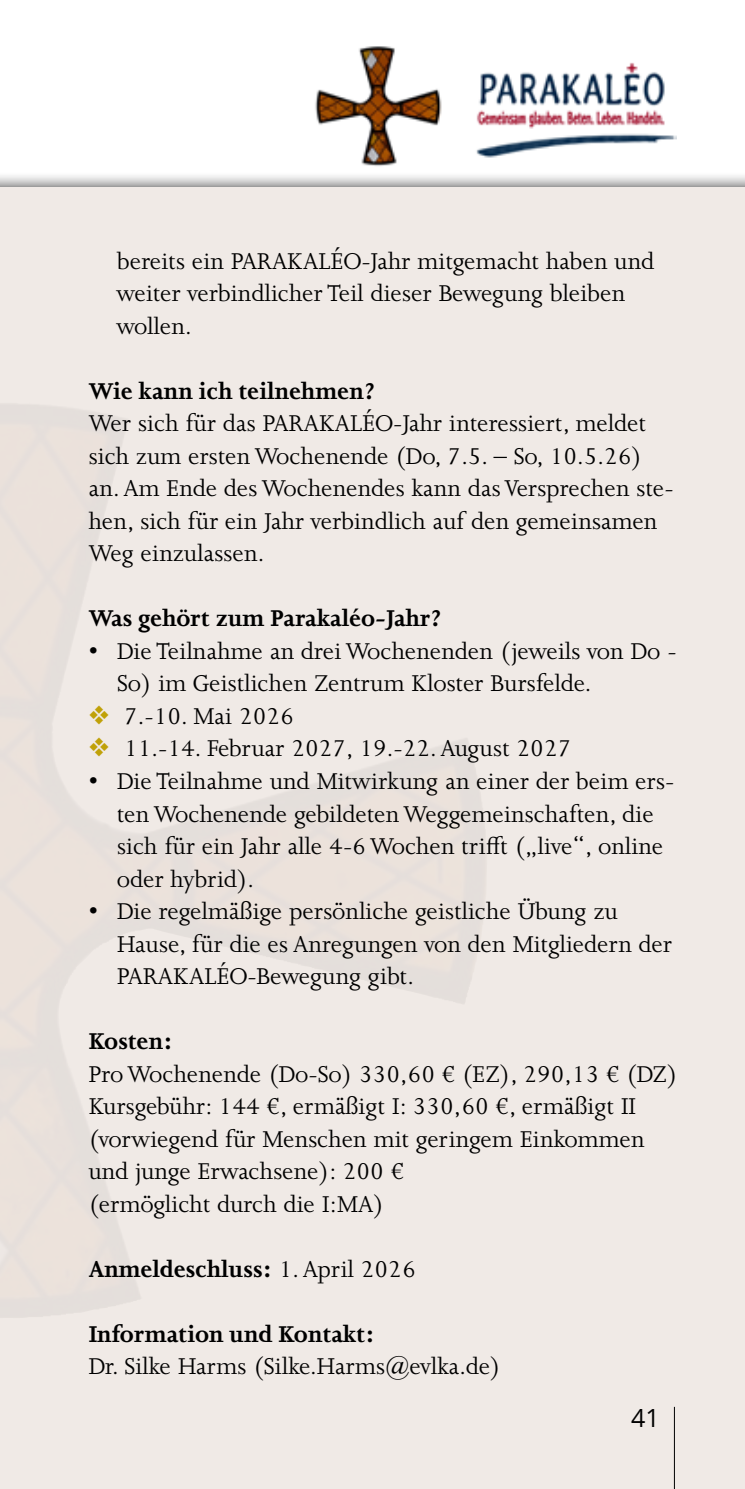
<style>
.page{position:relative;width:745px;height:1489px;background:#fff}
.page>*{position:absolute;margin:0;border:0;box-sizing:border-box;transform-origin:0 0}
.t1{font:26.25px/32.5px "Joanna MT Std";color:#000}
.t2{font:700 26.25px "Joanna MT Pro";color:#000}
.t3{font:25px "Open Sans";color:#000}
.s1{color:#c0a108}
.s2{font-family:"Joanna MT Std";font-weight:400}
</style>
<div class="page">
<div style="left:0;top:187px;width:744px;height:1301px;background:#f0eae6"></div>
<hr style="left:673px;top:1406px;width:1px;height:82px;background:#000">
<img style="left:315px;top:46px;width:127px;height:120px">
<img style="left:476px;top:62px;width:200px;height:96px">
<p class="t1" style="left:117px;top:245px;width:538px">bereits ein PARAKALÉO-Jahr mitgemacht haben und weiter verbindlicher Teil dieser Bewegung bleiben wollen.</p>
<p class="t2" style="left:89px;top:375px;width:287px">Wie kann ich teilnehmen?</p>
<p class="t1" style="left:89px;top:407px;width:586px">Wer sich für das PARAKALÉO-Jahr interessiert, meldet sich zum ersten Wochenende (Do, 7.5. – So, 10.5.26) an. Am Ende des Wochenendes kann das Versprechen ste&shy;hen, sich für ein Jahr verbindlich auf den gemeinsamen Weg einzulassen.</p>
<p class="t2" style="left:89px;top:603px;width:354px">Was gehört zum Parakaléo-Jahr?</p>
<p class="t1" style="left:117px;top:635px;width:561px;text-indent:-28px">• Die Teilnahme an drei Wochenenden (jeweils von Do -<br>So) im Geistlichen Zentrum Kloster Bursfelde.</p>
<p class="t1" style="left:89px;top:700px;width:207px"><span class="s1">❖</span> 7.-10. Mai 2026</p>
<p class="t1" style="left:89px;top:732px;width:484px"><span class="s1">❖</span> 11.-14. Februar 2027, 19.-22. August 2027</p>
<p class="t1" style="left:117px;top:765px;width:558px;text-indent:-28px">• Die Teilnahme und Mitwirkung an einer der beim ers&shy;ten Wochenende gebildeten Weggemeinschaften, die sich für ein Jahr alle 4-6 Wochen trifft („live“, online oder hybrid).</p>
<p class="t1" style="left:117px;top:895px;width:556px;text-indent:-28px">• Die regelmäßige persönliche geistliche Übung zu<br>Hause, für die es Anregungen von den Mitgliedern der<br>PARAKALÉO-Bewegung gibt.</p>
<p class="t2" style="left:89px;top:1025px;width:85px">Kosten:</p>
<p class="t1" style="left:89px;top:1057px;width:590px">Pro Wochenende (Do-So) 330,60 € (EZ), 290,13 € (DZ)<br>Kursgebühr: 144 €, ermäßigt I: 330,60 €, ermäßigt II (vorwiegend für Menschen mit geringem Einkommen und junge Erwachsene): 200 €<br>(ermöglicht durch die I:MA)</p>
<p class="t2" style="left:89px;top:1253px;width:328px">Anmeldeschluss: <span class="s2">1. April 2026</span></p>
<p class="t2" style="left:89px;top:1318px;width:287px">Information und Kontakt:</p>
<p class="t1" style="left:89px;top:1350px;width:413px">Dr. Silke Harms (Silke.Harms@evlka.de)</p>
<p class="t3" style="left:630px;top:1400px;width:30px">41</p>
</div>
